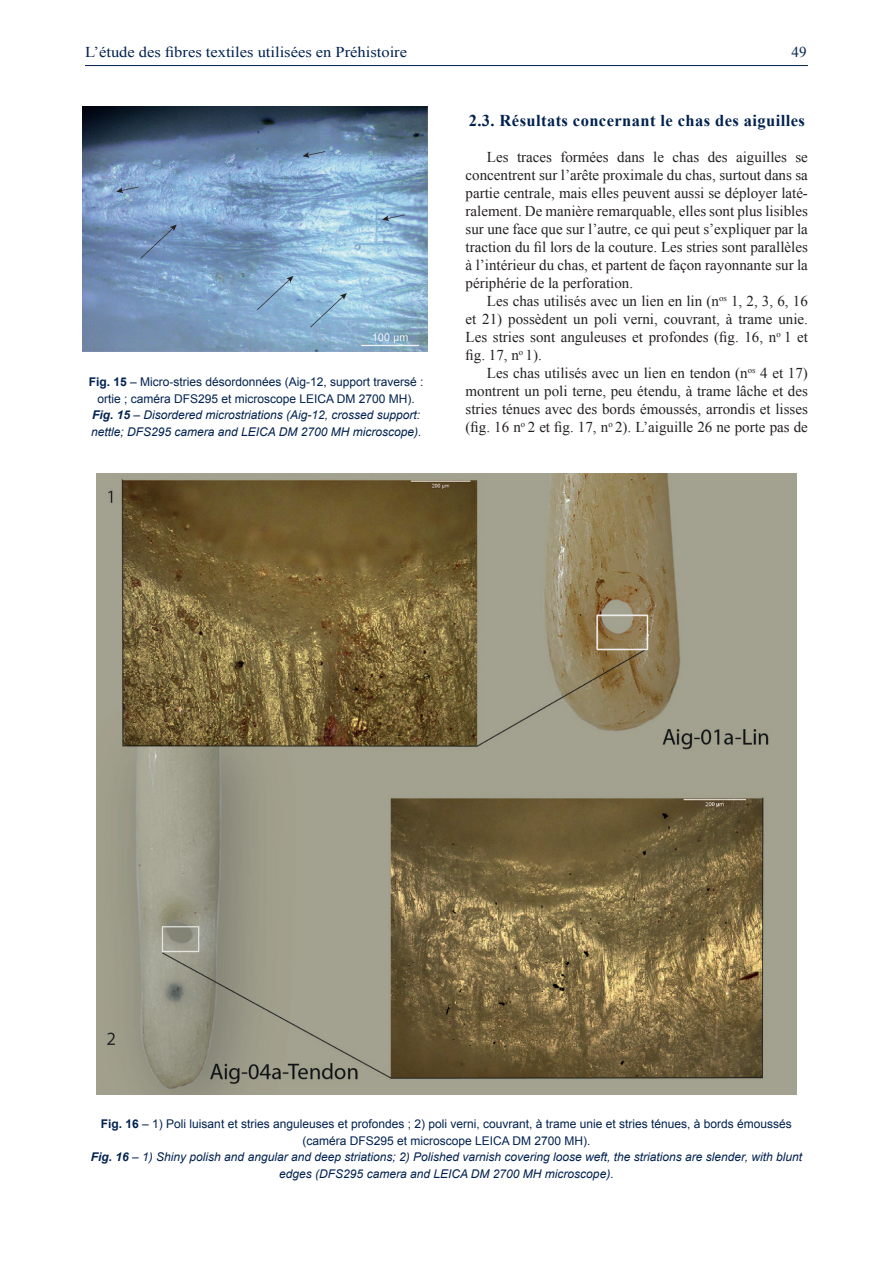
<style>
.page{position:relative;width:893px;height:1263px;background:#fff}
.page>*{position:absolute;margin:0;border:0;box-sizing:border-box;transform-origin:0 0}
.t1{font:700 16.5px "Times New Roman";letter-spacing:.025em;color:#00214f}
.t2{font:15px/18px "Times New Roman";color:#231f20;text-align:justify}
.t3{font:15px "Times New Roman";color:#00214f;scale:1.1 1}
.t4{font:15px "Times New Roman";color:#00214f}
.t5{font:italic 12px/16.5px "Arial";color:#00214f;text-align:center}
.s1{font-weight:700;font-style:normal}
.s2{font-style:normal}
.s3{font-weight:700}
</style>
<div class="page">
<hr style="left:85px;top:65px;width:723px;height:1px;background:#00214f">
<img style="left:83px;top:106px;width:344px;height:246px">
<img style="left:97px;top:474px;width:699px;height:620px">
<p class="t3" style="left:85px;top:42px;width:294px">L’étude des fibres textiles utilisées en Préhistoire</p>
<p class="t4" style="left:792px;top:42px;width:16px">49</p>
<p class="t5" style="left:89px;top:374px;width:336px"><span class="s1">Fig. 15</span> <span class="s2">– Micro-stries désordonnées (Aig-12, support traversé : ortie ; caméra DFS295 et microscope LEICA DM 2700 MH).<br></span><span class="s3">Fig. 15</span> – Disordered microstriations (Aig-12, crossed support: nettle; DFS295 camera and LEICA DM 2700 MH microscope).</p>
<p class="t1" style="left:469px;top:109px;width:338px">2.3. Résultats concernant le chas des aiguilles</p>
<p class="t2" style="left:466px;top:148px;width:344px;text-indent:21px">Les traces formées dans le chas des aiguilles se concentrent sur l’arête proximale du chas, surtout dans sa partie centrale, mais elles peuvent aussi se déployer laté&shy;ralement. De manière remarquable, elles sont plus lisibles sur une face que sur l’autre, ce qui peut s’expliquer par la traction du fil lors de la couture. Les stries sont parallèles à l’intérieur du chas, et partent de façon rayonnante sur la périphérie de la perforation.</p>
<p class="t2" style="left:466px;top:292px;width:344px;text-indent:21px">Les chas utilisés avec un lien en lin (n<sup>os</sup> 1, 2, 3, 6, 16 et 21) possèdent un poli verni, couvrant, à trame unie.<br>Les stries sont anguleuses et profondes (fig. 16, n<sup>o</sup> 1 et fig. 17, n<sup>o</sup> 1).</p>
<p class="t2" style="left:466px;top:364px;width:344px;text-indent:21px">Les chas utilisés avec un lien en tendon (n<sup>os</sup> 4 et 17) montrent un poli terne, peu étendu, à trame lâche et des stries ténues avec des bords émoussés, arrondis et lisses (fig. 16 n<sup>o</sup> 2 et fig. 17, n<sup>o</sup> 2). L’aiguille 26 ne porte pas de</p>
<p class="t5" style="left:91px;top:1116px;width:713px"><span class="s1">Fig. 16</span> <span class="s2">– 1) Poli luisant et stries anguleuses et profondes ; 2) poli verni, couvrant, à trame unie et stries ténues, à bords émoussés (caméra DFS295 et microscope LEICA DM 2700 MH).<br></span><span class="s3">Fig. 16</span> – 1) Shiny polish and angular and deep striations; 2) Polished varnish covering loose weft, the striations are slender, with blunt edges (DFS295 camera and LEICA DM 2700 MH microscope).</p>
</div>
